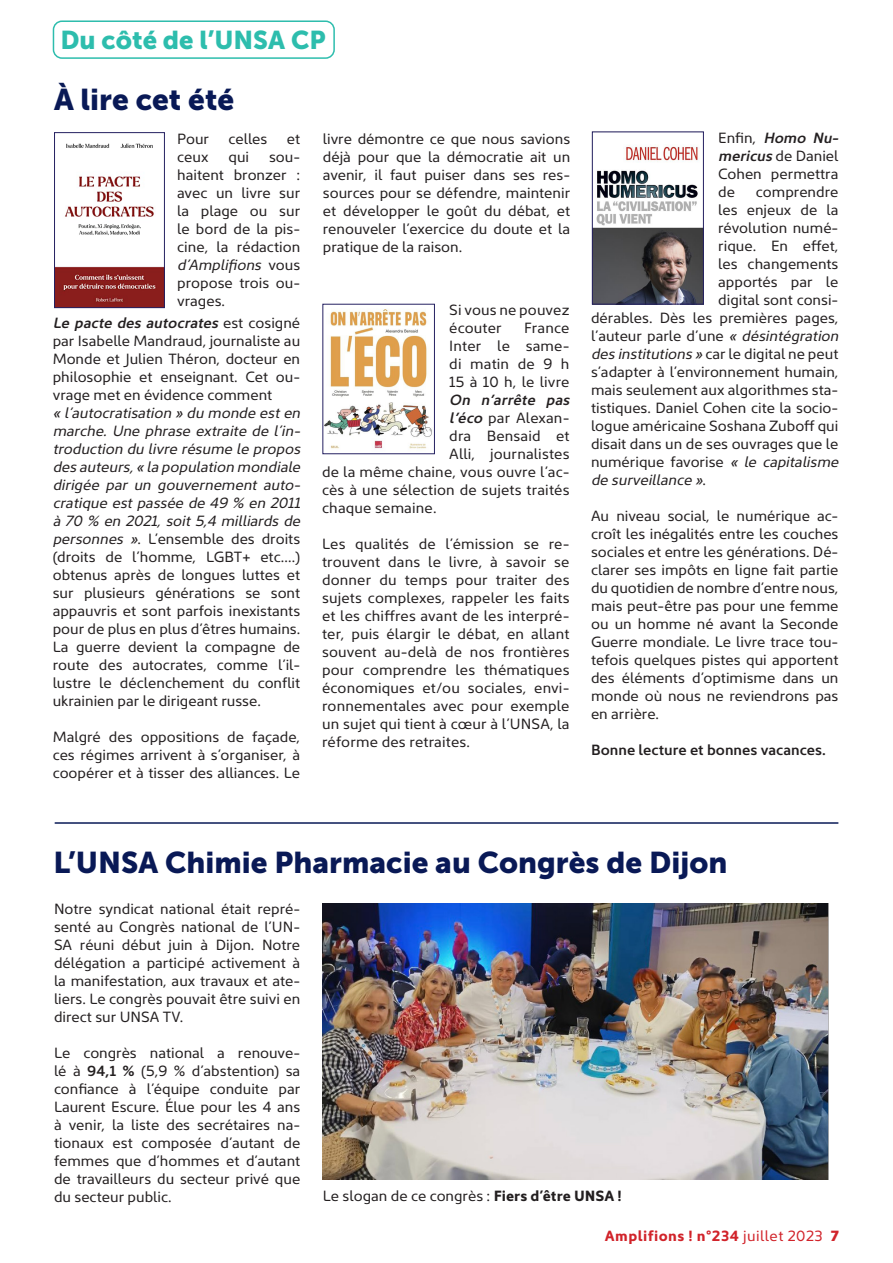
<style>
.page{position:relative;width:893px;height:1263px;background:#fff}
.page>*{position:absolute;margin:0;border:0;box-sizing:border-box;transform-origin:0 0}
.t1{font:29.85px "Museo Sans 900";color:#091956}
.t2{font:25.65px "Museo Sans 900";color:#2dbdad}
.t3{font:15px/18px "Kyrial Sans Pro";color:#231f20;text-align:justify}
.t4{font:600 15px "Kyrial Sans Pro";color:#231f20}
.t5{font:700 15px "Kyrial Sans Pro";letter-spacing:.03em;color:#d1232a}
.t6{font:italic 15px "Kyrial Sans Pro";color:#231f20}
.t7{font:italic 600 15px "Kyrial Sans Pro";letter-spacing:.01em;color:#231f20}
.s1{font-style:italic}
.s2{font-weight:600;font-style:italic}
.s3{font-style:normal}
.s4{font-weight:600}
.s5{font-weight:700}
.s6{font-weight:400}
.s7{font-weight:900}
</style>
<div class="page">
<div style="left:53px;top:20px;width:282px;height:39px;border:2px solid #2dbdad;border-radius:9px"></div>
<hr style="left:55px;top:822px;width:783px;height:2px;background:#091956">
<img style="left:56px;top:143px;width:107px;height:163px">
<div style="left:54px;top:133px;width:111px;height:175px;border:1px solid #252161"></div>
<img style="left:322px;top:904px;width:507px;height:275px">
<img style="left:325px;top:309px;width:107px;height:140px">
<div style="left:323px;top:304px;width:112px;height:150px;border:1px solid #252161"></div>
<img style="left:594px;top:145px;width:107px;height:157px">
<div style="left:592px;top:132px;width:111px;height:172px;border:1px solid #252161"></div>
<p class="t2" style="left:60px;top:26px;width:267px">Du côté de l’UNSA CP</p>
<p class="t1" style="left:54px;top:82px;width:182px">À lire cet été</p>
<p class="t3" style="left:177px;top:129px;width:33px">Pour</p>
<p class="t3" style="left:229px;top:129px;width:40px">celles</p>
<p class="t3" style="left:287px;top:129px;width:15px">et</p>
<p class="t3" style="left:177px;top:147px;width:33px">ceux</p>
<p class="t3" style="left:228px;top:147px;width:22px">qui</p>
<p class="t3" style="left:323px;top:129px;width:249px">livre démontre ce que nous savions déjà pour que la démocratie ait un avenir, il faut puiser dans ses res&shy;sources pour se défendre, maintenir et développer le goût du débat, et renouveler l’exercice du doute et la pratique de la raison.</p>
<p class="t3" style="left:177px;top:147px;width:125px;text-indent:92px">sou&shy;haitent bronzer : avec un livre sur la plage ou sur le bord de la pis&shy;cine, la rédaction <span class="s1">d’Amplifions</span> vous propose trois ou&shy;vrages.</p>
<p class="t3" style="left:53px;top:313px;width:249px"><span class="s2">Le pacte des autocrates</span> est cosigné par Isabelle Mandraud, journaliste au Monde et Julien Théron, docteur en philosophie et enseignant. Cet ou&shy;vrage met en évidence comment</p>
<p class="t3" style="left:53px;top:403px;width:249px"><span class="s1">« l’autocratisation » du monde est en marche. Une phrase extraite de l’in&shy;troduction du livre résume le propos des auteurs, « la population mondiale dirigée par un gouvernement auto&shy;cratique est passée de 49 % en 2011 à 70 % en 2021, soit 5,4 milliards de personnes »</span>. L’ensemble des droits (droits de l’homme, LGBT+ etc.…) obtenus après de longues luttes et sur plusieurs générations se sont appauvris et sont parfois inexistants pour de plus en plus d’êtres humains.<br>La guerre devient la compagne de route des autocrates, comme l’il&shy;lustre le déclenchement du conflit ukrainien par le dirigeant russe.</p>
<p class="t3" style="left:53px;top:727px;width:249px">Malgré des oppositions de façade, ces régimes arrivent à s’organiser, à coopérer et à tisser des alliances. Le</p>
<p class="t3" style="left:449px;top:300px;width:122px">Si vous ne pouvez écouter</p>
<p class="t3" style="left:524px;top:318px;width:47px">France</p>
<p class="t3" style="left:449px;top:336px;width:122px">Inter le same-</p>
<p class="t3" style="left:449px;top:354px;width:122px">di matin de 9 h</p>
<p class="t3" style="left:449px;top:372px;width:122px">15 à 10 h, le livre</p>
<p class="t7" style="left:449px;top:389px;width:122px">On n’arrête pas</p>
<p class="t3" style="left:449px;top:408px;width:122px"><span class="s2">l’éco</span> par Alexan-</p>
<p class="t3" style="left:449px;top:426px;width:122px">dra Bensaid et</p>
<p class="t3" style="left:449px;top:444px;width:122px">Alli, journalistes</p>
<p class="t3" style="left:322px;top:462px;width:249px">de la même chaine, vous ouvre l’ac-</p>
<p class="t3" style="left:322px;top:480px;width:249px">cès à une sélection de sujets traités</p>
<p class="t3" style="left:322px;top:498px;width:116px">chaque semaine.</p>
<p class="t3" style="left:322px;top:534px;width:249px">Les qualités de l’émission se re&shy;trouvent dans le livre, à savoir se donner du temps pour traiter des sujets complexes, rappeler les faits et les chiffres avant de les interpré&shy;ter, puis élargir le débat, en allant souvent au-delà de nos frontières pour comprendre les thématiques économiques et/ou sociales, envi&shy;ronnementales avec pour exemple un sujet qui tient à cœur à l’UNSA, la réforme des retraites.</p>
<p class="t3" style="left:718px;top:128px;width:122px">Enfin, <span class="s2">Homo Nu&shy;mericus</span> de Daniel Cohen permettra de</p>
<p class="t3" style="left:756px;top:182px;width:84px">comprendre</p>
<p class="t3" style="left:718px;top:200px;width:122px">les enjeux de la</p>
<p class="t3" style="left:718px;top:218px;width:122px">révolution numé-</p>
<p class="t3" style="left:718px;top:236px;width:122px">rique. En effet,</p>
<p class="t3" style="left:718px;top:254px;width:122px">les changements</p>
<p class="t3" style="left:718px;top:272px;width:122px">apportés par le</p>
<p class="t3" style="left:718px;top:290px;width:122px">digital sont consi-</p>
<p class="t3" style="left:591px;top:308px;width:249px">dérables. Dès les premières pages,</p>
<p class="t3" style="left:591px;top:326px;width:249px">l’auteur parle d’une <span class="s1">« désintégration</span></p>
<p class="t3" style="left:591px;top:344px;width:249px"><span class="s1">des institutions »</span> car le digital ne peut</p>
<p class="t3" style="left:591px;top:362px;width:249px">s’adapter à l’environnement humain,</p>
<p class="t3" style="left:591px;top:380px;width:249px">mais seulement aux algorithmes sta-</p>
<p class="t3" style="left:591px;top:398px;width:249px">tistiques. Daniel Cohen cite la socio-</p>
<p class="t3" style="left:591px;top:416px;width:249px">logue américaine Soshana Zuboff qui</p>
<p class="t3" style="left:591px;top:434px;width:249px">disait dans un de ses ouvrages que le</p>
<p class="t3" style="left:591px;top:452px;width:249px">numérique favorise <span class="s1">« le capitalisme</span></p>
<p class="t6" style="left:591px;top:470px;width:117px">de surveillance »<span class="s3">.</span></p>
<p class="t3" style="left:591px;top:506px;width:249px">Au niveau social, le numérique ac&shy;croît les inégalités entre les couches sociales et entre les générations. Dé&shy;clarer ses impôts en ligne fait partie du quotidien de nombre d’entre nous, mais peut-être pas pour une femme ou un homme né avant la Seconde Guerre mondiale. Le livre trace tou&shy;tefois quelques pistes qui apportent des éléments d’optimisme dans un monde où nous ne reviendrons pas en arrière.</p>
<p class="t4" style="left:591px;top:739px;width:236px">Bonne lecture et bonnes vacances.</p>
<p class="t1" style="left:54px;top:845px;width:675px">L’UNSA Chimie Pharmacie au Congrès de Dijon</p>
<p class="t3" style="left:54px;top:899px;width:248px">Notre syndicat national était repré&shy;senté au Congrès national de l’UN-SA réuni début juin à Dijon. Notre délégation a participé activement à la manifestation, aux travaux et ate&shy;liers. Le congrès pouvait être suivi en direct sur UNSA TV.</p>
<p class="t3" style="left:54px;top:1043px;width:248px">Le congrès national a renouve&shy;lé à <span class="s4">94,1 %</span> (5,9 % d’abstention) sa confiance à l’équipe conduite par Laurent Escure. Élue pour les 4 ans à venir, la liste des secrétaires na&shy;tionaux est composée d’autant de femmes que d’hommes et d’autant de travailleurs du secteur privé que du secteur public.</p>
<p class="t3" style="left:323px;top:1186px;width:300px">Le slogan de ce congrès : <span class="s5">Fiers d’être UNSA !</span></p>
<p class="t5" style="left:605px;top:1225px;width:236px">Amplifions ! n°234 <span class="s6">juillet 2023</span> <span class="s7">7</span></p>
</div>
